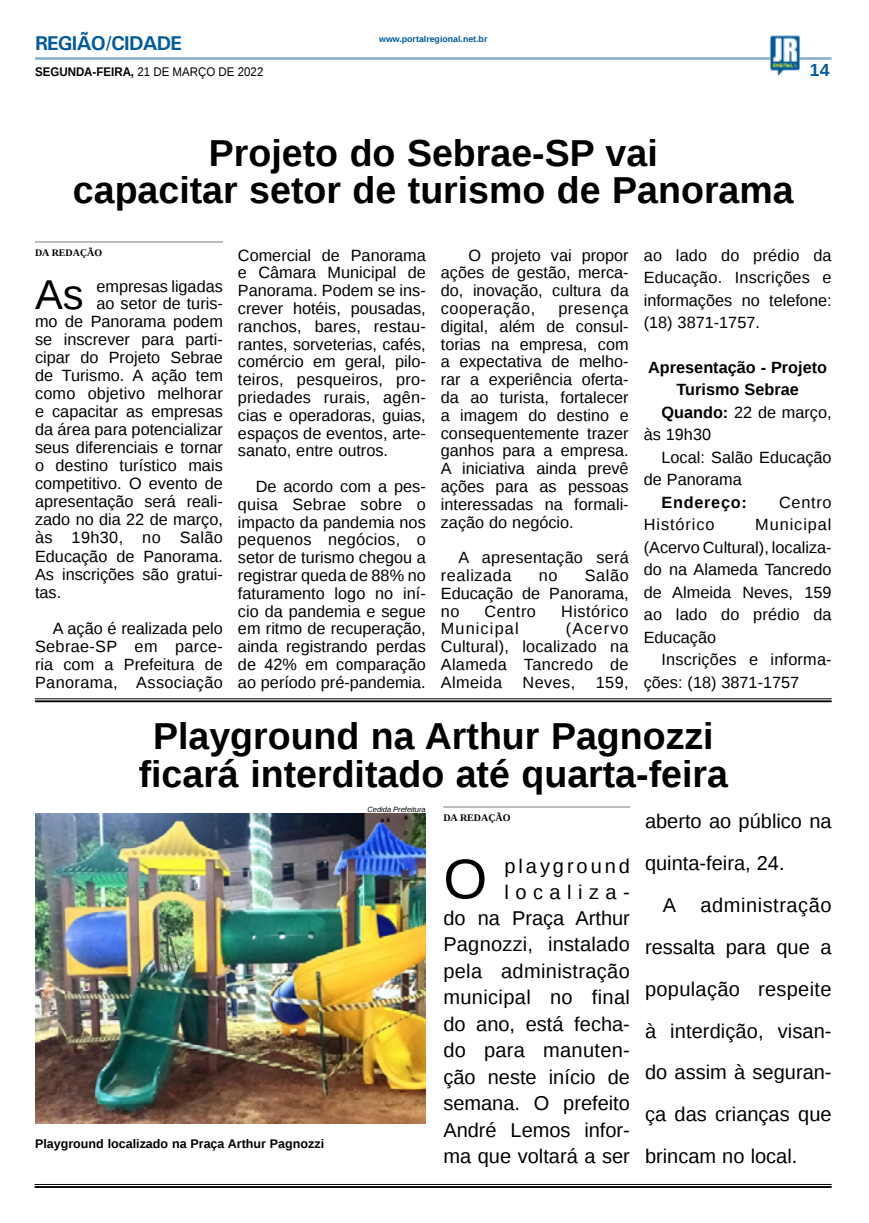
<style>
.page{position:relative;width:869px;height:1223px;background:#fff}
.page>*{position:absolute;margin:0;border:0;box-sizing:border-box;transform-origin:0 0}
.MATÉRIA{font:56.38px "Liberation Sans";color:#000}
.MATÉRIA-2{font:41.62px "Liberation Sans";color:#000}
.TÍTULO{font:700 37.5px "Liberation Sans";color:#000}
.MATÉRIA-3{font:20px/26.2px "Liberation Sans";color:#000;text-align:right}
.TITULO_PG{font:700 20px "Univers";letter-spacing:-.04em;color:#005a9e}
.TÍTULO-2{font:700 17.5px "Liberation Sans";color:#005a9e}
.MATÉRIA-4{font:16.25px/17.8px "Liberation Sans";color:#000;text-align:justify}
.MATÉRIA-5{font:700 16.25px/22.5px "Liberation Sans";color:#000;text-align:center}
.MATÉRIA-6{font:16.25px "Liberation Sans";letter-spacing:.025em;color:#000}
.MATÉRIA-7{font:16.25px "Liberation Sans";letter-spacing:.035em;color:#000}
.MATÉRIA-8{font:16.25px "Liberation Sans";letter-spacing:.07em;color:#000}
.MATÉRIA-9{font:700 16.25px "Liberation Sans";letter-spacing:.045em;color:#000}
.MATÉRIA-10{font:16.25px "Liberation Sans";letter-spacing:.06em;color:#000}
.LEGENDA{font:700 12.5px "Liberation Sans";color:#000}
.DATA_PG{font:12.5px "Liberation Sans";color:#000;scale:.92 1}
.CRÉDITO_NOME{font:700 10px "Liberation Serif";color:#000}
.DATA_PG-2{font:700 8.75px "Liberation Sans";color:#005a9e}
.CRÉDITO_FOTO{font:italic 7.5px "Liberation Sans";color:#000}
.s1{font-weight:700}
</style>
<div class="page">
<hr style="left:35px;top:57px;width:796px;height:3px;background:#005a9e">
<img style="left:769px;top:36px;width:30px;height:40px">
<hr style="left:35px;top:1184px;width:796px;height:1px;background:#000">
<hr style="left:35px;top:1186px;width:796px;height:1px;background:#000">
<hr style="left:35px;top:241px;width:188px;height:1px;background:#939598">
<hr style="left:35px;top:698px;width:796px;height:1px;background:#000">
<hr style="left:35px;top:700px;width:796px;height:2px;background:#000">
<img style="left:35px;top:813px;width:390px;height:310px">
<hr style="left:443px;top:806px;width:186px;height:1px;background:#939598">
<p class="TITULO_PG" style="left:35px;top:31px;width:148px">REGIÃO/CIDADE</p>
<p class="DATA_PG" style="left:35px;top:65px;width:249px"><span class="s1">SEGUNDA-FEIRA,</span> 21 DE MARÇO DE 2022</p>
<p class="DATA_PG-2" style="left:379px;top:33px;width:110px">www.portalregional.net.br</p>
<p class="TÍTULO-2" style="left:809px;top:58px;width:21px">14</p>
<p class="TÍTULO" style="left:209px;top:127px;width:450px">Projeto do Sebrae-SP vai</p>
<p class="TÍTULO" style="left:73px;top:165px;width:722px">capacitar setor de turismo de Panorama</p>
<p class="CRÉDITO_NOME" style="left:35px;top:245px;width:69px">DA REDAÇÃO</p>
<p class="MATÉRIA-2" style="left:35px;top:271px;width:50px">As</p>
<p class="MATÉRIA-4" style="left:96px;top:278px;width:128px">empresas ligadas</p>
<p class="MATÉRIA-4" style="left:643px;top:244px;width:189px;line-height:22.5px">ao lado do prédio da Educação. Inscrições e informações no telefone: (18) 3871-1757.</p>
<p class="MATÉRIA-5" style="left:648px;top:356px;width:180px">Apresentação - Projeto<br>Turismo Sebrae</p>
<p class="MATÉRIA-4" style="left:643px;top:402px;width:189px;line-height:22.5px;text-indent:18px"><span class="s1">Quando:</span> 22 de março, às 19h30</p>
<p class="MATÉRIA-4" style="left:643px;top:447px;width:189px;line-height:22.5px;text-indent:18px">Local: Salão Educação de Panorama</p>
<p class="MATÉRIA-9" style="left:661px;top:491px;width:87px">Endereço:</p>
<p class="MATÉRIA-4" style="left:778px;top:494px;width:54px">Centro</p>
<p class="MATÉRIA-10" style="left:643px;top:515px;width:72px">Histórico</p>
<p class="MATÉRIA-4" style="left:238px;top:247px;width:189px">Comercial de Panorama e Câmara Municipal de Panorama. Podem se ins&shy;crever hotéis, pousadas, ranchos, bares, restau&shy;rantes, sorveterias, cafés, comércio em geral, pilo&shy;teiros, pesqueiros, pro&shy;priedades rurais, agên&shy;cias e operadoras, guias, espaços de eventos, arte&shy;sanato, entre outros.</p>
<p class="MATÉRIA-4" style="left:238px;top:478px;width:189px;text-indent:18px">De acordo com a pes&shy;quisa Sebrae sobre o impacto da pandemia nos pequenos negócios, o setor de turismo chegou a registrar queda de 88% no faturamento logo no iní&shy;cio da pandemia e segue em ritmo de recuperação, ainda registrando perdas de 42% em comparação ao período pré-pandemia.</p>
<p class="MATÉRIA-4" style="left:440px;top:247px;width:189px;text-indent:28px">O projeto vai propor ações de gestão, merca&shy;do, inovação, cultura da cooperação,</p>
<p class="MATÉRIA-4" style="left:96px;top:295px;width:128px">ao setor de turis-</p>
<p class="MATÉRIA-4" style="left:35px;top:313px;width:189px">mo de Panorama podem</p>
<p class="MATÉRIA-4" style="left:35px;top:331px;width:189px">se inscrever para parti-</p>
<p class="MATÉRIA-4" style="left:35px;top:349px;width:189px">cipar do Projeto Sebrae</p>
<p class="MATÉRIA-4" style="left:35px;top:367px;width:189px">de Turismo. A ação tem</p>
<p class="MATÉRIA-4" style="left:35px;top:385px;width:189px">como objetivo melhorar</p>
<p class="MATÉRIA-4" style="left:35px;top:403px;width:189px">e capacitar as empresas</p>
<p class="MATÉRIA-4" style="left:35px;top:421px;width:189px">da área para potencializar</p>
<p class="MATÉRIA-4" style="left:35px;top:439px;width:189px">seus diferenciais e tornar</p>
<p class="MATÉRIA-4" style="left:35px;top:457px;width:189px">o destino turístico mais</p>
<p class="MATÉRIA-4" style="left:35px;top:475px;width:189px">competitivo. O evento de</p>
<p class="MATÉRIA-4" style="left:35px;top:493px;width:189px">apresentação será reali-</p>
<p class="MATÉRIA-4" style="left:35px;top:511px;width:189px">zado no dia 22 de março,</p>
<p class="MATÉRIA-6" style="left:35px;top:528px;width:189px">às 19h30, no Salão</p>
<p class="MATÉRIA-4" style="left:35px;top:547px;width:189px">Educação de Panorama.</p>
<p class="MATÉRIA-4" style="left:35px;top:565px;width:189px">As inscrições são gratui-</p>
<p class="MATÉRIA-4" style="left:35px;top:583px;width:28px">tas.</p>
<p class="MATÉRIA-4" style="left:35px;top:619px;width:189px;text-indent:18px">A ação é realizada pelo Sebrae-SP em parce&shy;ria com a Prefeitura de Panorama, Associação</p>
<p class="MATÉRIA-4" style="left:440px;top:300px;width:189px;text-indent:117px">presença digital, além de consul&shy;torias na empresa, com a expectativa de melho&shy;rar a experiência oferta&shy;da ao turista, fortalecer a imagem do destino e consequentemente trazer ganhos para a empresa.<br>A iniciativa ainda prevê ações para as pessoas interessadas na formali&shy;zação do negócio.</p>
<p class="MATÉRIA-4" style="left:440px;top:549px;width:189px;text-indent:18px">A apresentação será realizada</p>
<p class="MATÉRIA-4" style="left:643px;top:514px;width:189px;line-height:22.5px;text-indent:111px">Municipal (Acervo Cultural), localiza&shy;do na Alameda Tancredo de Almeida Neves, 159 ao lado do prédio da Educação</p>
<p class="MATÉRIA-4" style="left:643px;top:649px;width:189px;line-height:22.5px;text-indent:18px">Inscrições e informa&shy;ções: (18) 3871-1757</p>
<p class="TÍTULO" style="left:153px;top:710px;width:562px">Playground na Arthur Pagnozzi</p>
<p class="TÍTULO" style="left:139px;top:748px;width:590px">ficará interditado até quarta-feira</p>
<p class="CRÉDITO_NOME" style="left:443px;top:810px;width:69px">DA REDAÇÃO</p>
<p class="MATÉRIA" style="left:443px;top:847px;width:45px">O</p>
<p class="MATÉRIA-4" style="left:440px;top:567px;width:189px;text-indent:144px">Salão Educação de Panorama, no</p>
<p class="MATÉRIA-4" style="left:538px;top:567px;width:20px">no</p>
<p class="MATÉRIA-4" style="left:484px;top:602px;width:53px">Centro</p>
<p class="MATÉRIA-7" style="left:560px;top:601px;width:69px">Histórico</p>
<p class="MATÉRIA-8" style="left:440px;top:619px;width:79px">Municipal</p>
<p class="MATÉRIA-4" style="left:440px;top:620px;width:189px;text-indent:125px">(Acervo Cultural), localizado na Alameda Tancredo de Almeida</p>
<p class="MATÉRIA-4" style="left:522px;top:674px;width:54px">Neves,</p>
<p class="MATÉRIA-4" style="left:595px;top:674px;width:34px">159,</p>
<p class="CRÉDITO_FOTO" style="left:367px;top:804px;width:60px">Cedida Prefeitura</p>
<p class="MATÉRIA-3" style="left:644px;top:801px;width:188px;line-height:41.9px;text-align:left">aberto ao público na quinta-feira, 24.</p>
<p class="MATÉRIA-3" style="left:644px;top:885px;width:188px;line-height:41.9px;text-align:justify;text-indent:18px">A administração ressalta para que a população respeite à interdição, visan&shy;do assim à seguran&shy;ça das crianças que brincam no local.</p>
<p class="MATÉRIA-3" style="left:443px;top:854px;width:188px">playground localiza-<br>do na Praça Arthur<br>Pagnozzi, instalado pela administração municipal no final do ano, está fecha&shy;do para manuten&shy;ção neste início de semana. O prefeito<br>André Lemos infor&shy;ma que voltará a ser</p>
<p class="LEGENDA" style="left:35px;top:1135px;width:290px">Playground localizado na Praça Arthur Pagnozzi</p>
</div>
